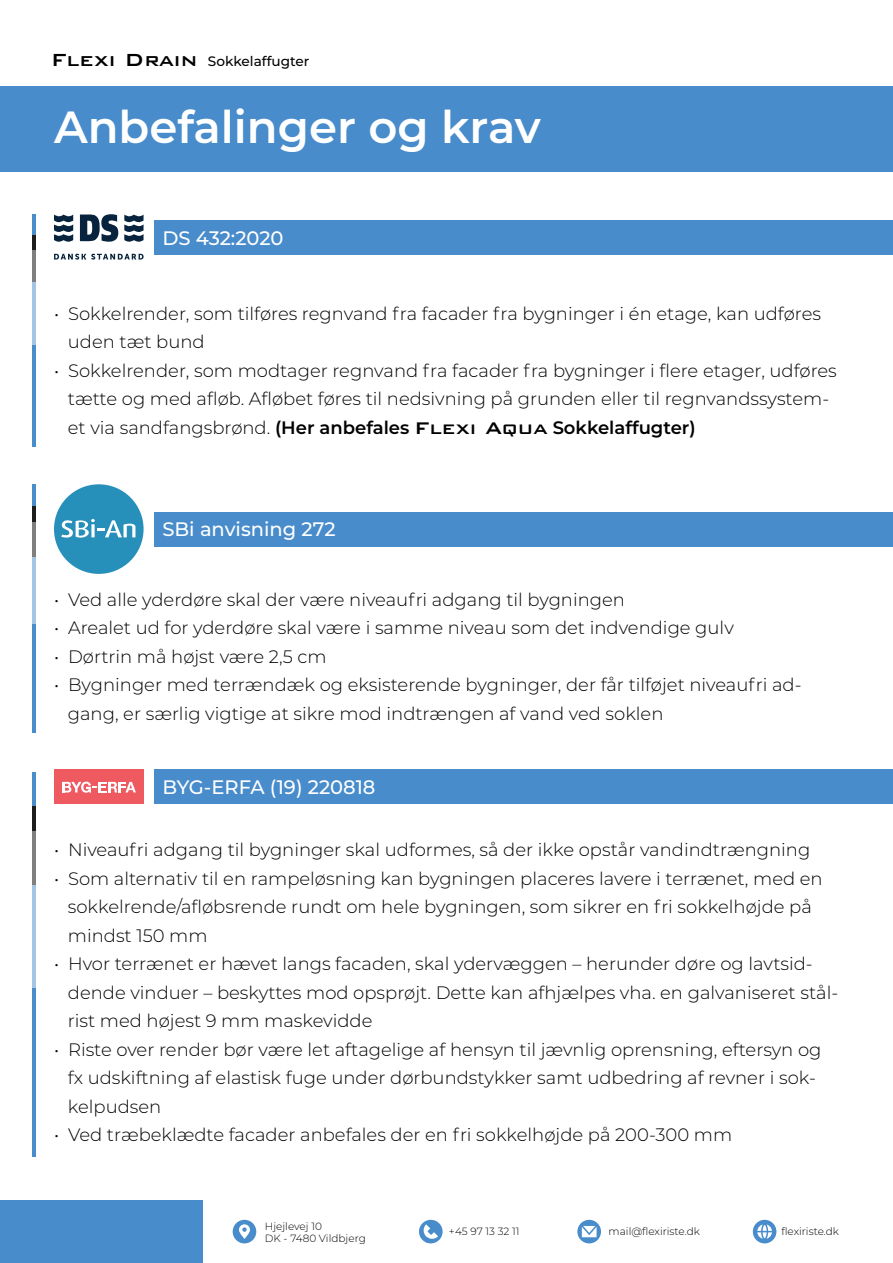
<style>
.page{position:relative;width:893px;height:1263px;background:#fff}
.page>*{position:absolute;margin:0;border:0;box-sizing:border-box;transform-origin:0 0}
.t1{font:600 45px "Montserrat";color:#fff}
.t2{font:500 19.5px "Montserrat";color:#fff}
.t3{font:300 18px/28.5px "Montserrat";color:#000}
.t4{font:500 13.65px "Montserrat";color:#000}
.t5{font:300 10.5px/12.6px "Montserrat";color:#000}
.s1{font-family:"Bank Gothic BT";font-size:23.4px}
.s2{font-weight:600}
.s3{font-family:"Bank Gothic BT";font-weight:500;font-size:22.5px}
.s4{font-weight:500;font-style:italic;color:#fff}
</style>
<div class="page">
<div style="left:0;top:1200px;width:202px;height:63px;background:#488ccb"></div>
<div style="left:233px;top:1220px;width:23px;height:23px;background:#488ccb;border-radius:50%"></div>
<svg style="left:239px;top:1224px;width:11px;height:15px"></svg>
<div style="left:419px;top:1220px;width:24px;height:23px;background:#488ccb;border-radius:50%"></div>
<svg style="left:423px;top:1224px;width:15px;height:15px"></svg>
<svg style="left:577px;top:1220px;width:24px;height:23px"></svg>
<svg style="left:582px;top:1226px;width:15px;height:11px"></svg>
<div style="left:753px;top:1220px;width:23px;height:23px;background:#488ccb;border-radius:50%"></div>
<svg style="left:757px;top:1224px;width:15px;height:15px"></svg>
<div style="left:0;top:86px;width:893px;height:86px;background:#488ccb"></div>
<div style="left:154px;top:221px;width:739px;height:34px;background:#488ccb"></div>
<svg style="left:54px;top:215px;width:19px;height:27px"></svg>
<svg style="left:80px;top:214px;width:64px;height:28px"></svg>
<svg style="left:54px;top:254px;width:90px;height:6px"></svg>
<hr style="left:32px;top:214px;width:4px;height:21px;background:#498dcb">
<hr style="left:32px;top:235px;width:4px;height:15px;background:#1d1d1b">
<hr style="left:32px;top:250px;width:4px;height:33px;background:#7f7f7f">
<hr style="left:32px;top:345px;width:4px;height:101px;background:#498dcb">
<hr style="left:32px;top:283px;width:4px;height:62px;background:#a4c6e5">
<div style="left:154px;top:512px;width:739px;height:34px;background:#488ccb"></div>
<div style="left:54px;top:484px;width:90px;height:90px;background:#2690ba;border-radius:50%"></div>
<svg style="left:61px;top:519px;width:74px;height:19px"></svg>
<hr style="left:32px;top:484px;width:4px;height:22px;background:#498dcb">
<hr style="left:32px;top:506px;width:4px;height:16px;background:#1d1d1b">
<hr style="left:32px;top:522px;width:4px;height:35px;background:#7f7f7f">
<hr style="left:32px;top:624px;width:4px;height:108px;background:#498dcb">
<hr style="left:32px;top:557px;width:4px;height:67px;background:#a4c6e5">
<div style="left:154px;top:770px;width:739px;height:34px;background:#488ccb"></div>
<svg style="left:54px;top:770px;width:90px;height:34px"></svg>
<hr style="left:32px;top:772px;width:4px;height:35px;background:#498dcb">
<hr style="left:32px;top:807px;width:4px;height:24px;background:#1d1d1b">
<hr style="left:32px;top:831px;width:4px;height:54px;background:#7f7f7f">
<hr style="left:32px;top:988px;width:4px;height:168px;background:#498dcb">
<hr style="left:32px;top:885px;width:4px;height:103px;background:#a4c6e5">
<p class="t4" style="left:51px;top:52px;width:260px"><span class="s1">Flexi Drain</span> Sokkelaffugter</p>
<h1 class="t1" style="left:54px;top:95px;width:488px">Anbefalinger og krav</h1>
<p class="t2" style="left:162px;top:224px;width:123px">DS 432:2020</p>
<p class="t3" style="left:68px;top:298px;width:755px;text-indent:-14px">• Sokkelrender, som tilføres regnvand fra facader fra bygninger i én etage, kan udføres uden tæt bund</p>
<p class="t3" style="left:68px;top:355px;width:770px;text-indent:-14px">• Sokkelrender, som modtager regnvand fra facader fra bygninger i flere etager, udføres tætte og med afløb. Afløbet føres til nedsivning på grunden eller til regnvandssystem&shy;et via sandfangsbrønd. <span class="s2">(Her anbefales</span> <span class="s3">Flexi Aqua</span> <span class="s2">Sokkelaffugter)</span></p>
<p class="t2" style="left:162px;top:515px;width:175px">SBi anvisning 272</p>
<p class="t3" style="left:54px;top:585px;width:573px">• Ved alle yderdøre skal der være niveaufri adgang til bygningen</p>
<p class="t3" style="left:54px;top:613px;width:681px">• Arealet ud for yderdøre skal være i samme niveau som det indvendige gulv</p>
<p class="t3" style="left:54px;top:642px;width:274px">• Dørtrin må højst være 2,5 cm</p>
<p class="t3" style="left:54px;top:670px;width:749px;text-align:center">• Bygninger med terrændæk og eksisterende bygninger, der får tilføjet niveaufri ad&shy;gang, er særlig vigtige at sikre mod indtrængen af vand ved soklen<span class="s4">okkelaffugter)</span></p>
<p class="t2" style="left:162px;top:773px;width:215px">BYG-ERFA (19) 220818</p>
<p class="t3" style="left:54px;top:835px;width:758px">• Niveaufri adgang til bygninger skal udformes, så der ikke opstår vandindtrængning</p>
<p class="t3" style="left:68px;top:864px;width:756px;text-indent:-14px">• Som alternativ til en rampeløsning kan bygningen placeres lavere i terrænet, med en sokkelrende/afløbsrende rundt om hele bygningen, som sikrer en fri sokkelhøjde på mindst 150 mm</p>
<p class="t3" style="left:68px;top:949px;width:772px;text-indent:-14px">• Hvor terrænet er hævet langs facaden, skal ydervæggen – herunder døre og lavtsid&shy;dende vinduer – beskyttes mod opsprøjt. Dette kan afhjælpes vha. en galvaniseret stål&shy;rist med højest 9 mm maskevidde</p>
<p class="t3" style="left:68px;top:1035px;width:755px;text-indent:-14px">• Riste over render bør være let aftagelige af hensyn til jævnlig oprensning, eftersyn og fx udskiftning af elastisk fuge under dørbundstykker samt udbedring af revner i sok&shy;kelpudsen</p>
<p class="t3" style="left:54px;top:1120px;width:680px">• Ved træbeklædte facader anbefales der en fri sokkelhøjde på 200-300 mm</p>
<p class="t5" style="left:265px;top:1219px;width:102px">Hjejlevej 10<br>DK - 7480 Vildbjerg</p>
<p class="t5" style="left:449px;top:1224px;width:72px">+45 97 13 32 11</p>
<p class="t5" style="left:609px;top:1224px;width:93px">mail@flexiriste.dk</p>
<p class="t5" style="left:781px;top:1224px;width:59px">flexiriste.dk</p>
</div>
